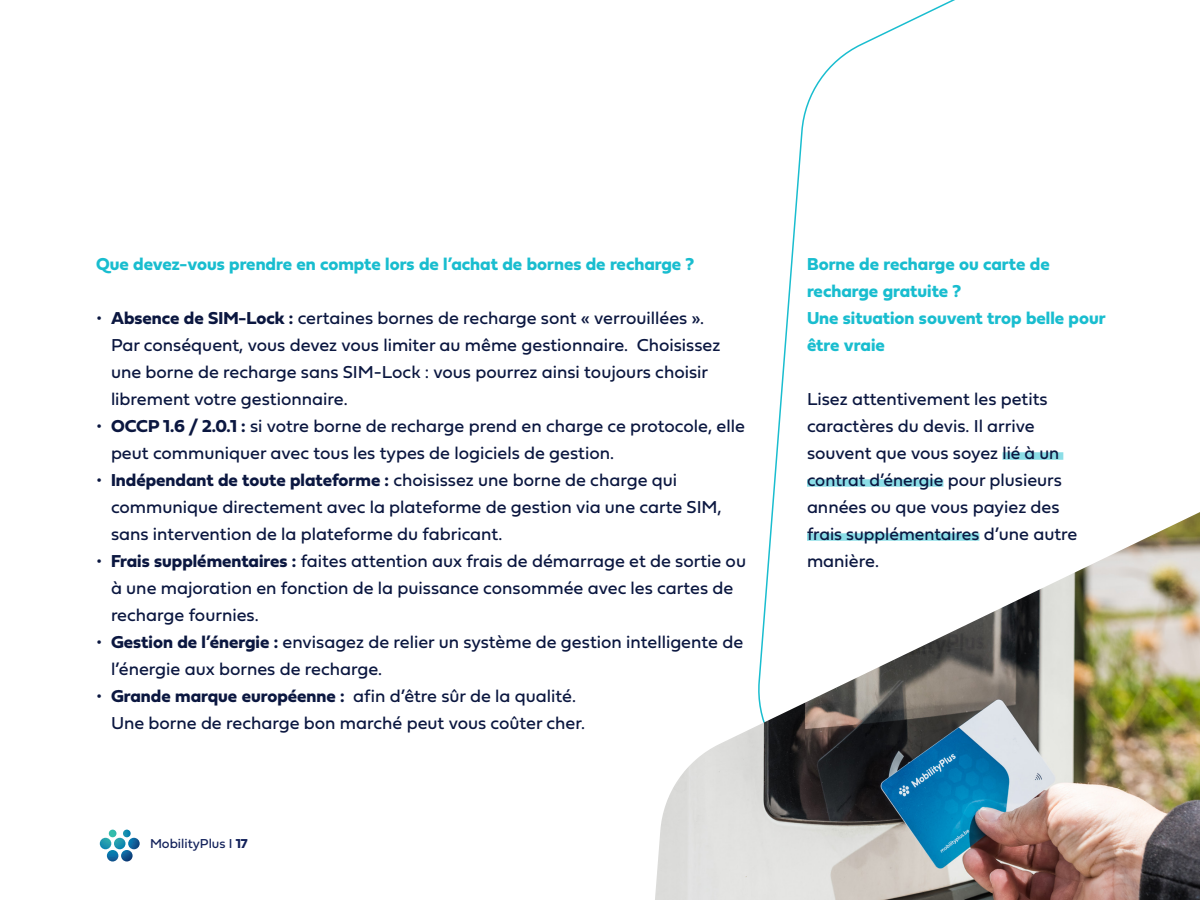
<style>
.page{position:relative;width:1200px;height:900px;background:#fff}
.page>*{position:absolute;margin:0;border:0;box-sizing:border-box;transform-origin:0 0}
.t1{font:18px/27px "Fieldwork Geo Regular";color:#0b1740}
.t2{font:18px/27px "Fieldwork Geo Bold";color:#19bdcf}
.t3{font:13.5px "Fieldwork Geo Regular";color:#13225b}
.s1{font-family:"Fieldwork Geo Bold"}
</style>
<div class="page">
<svg style="left:771px;top:0;width:293px;height:512px"></svg>
<img style="left:655px;top:512px;width:545px;height:388px">
<svg style="left:100px;top:830px;width:40px;height:32px"></svg>
<p class="t2" style="left:96px;top:250px;width:600px">Que devez-vous prendre en compte lors de l’achat de bornes de recharge ?</p>
<p class="t1" style="left:111px;top:304px;width:611px;text-indent:-15px">• <span class="s1">Absence de SIM-Lock :</span> certaines bornes de recharge sont « verrouillées ».<br>Par conséquent, vous devez vous limiter au même gestionnaire. Choisissez une borne de recharge sans SIM-Lock : vous pourrez ainsi toujours choisir librement votre gestionnaire.</p>
<p class="t1" style="left:111px;top:412px;width:636px;text-indent:-15px">• <span class="s1">OCCP 1.6 / 2.0.1 :</span> si votre borne de recharge prend en charge ce protocole, elle peut communiquer avec tous les types de logiciels de gestion.</p>
<p class="t1" style="left:111px;top:466px;width:612px;text-indent:-15px">• <span class="s1">Indépendant de toute plateforme :</span> choisissez une borne de charge qui communique directement avec la plateforme de gestion via une carte SIM, sans intervention de la plateforme du fabricant.</p>
<p class="t1" style="left:111px;top:547px;width:637px;text-indent:-15px">• <span class="s1">Frais supplémentaires :</span> faites attention aux frais de démarrage et de sortie ou à une majoration en fonction de la puissance consommée avec les cartes de recharge fournies.</p>
<p class="t1" style="left:111px;top:628px;width:634px;text-indent:-15px">• <span class="s1">Gestion de l’énergie :</span> envisagez de relier un système de gestion intelligente de l’énergie aux bornes de recharge.</p>
<p class="t1" style="left:111px;top:682px;width:475px;text-indent:-15px">• <span class="s1">Grande marque européenne :</span> afin d’être sûr de la qualité.<br>Une borne de recharge bon marché peut vous coûter cher.</p>
<p class="t3" style="left:150px;top:833px;width:99px">MobilityPlus I <span class="s1">17</span></p>
<p class="t2" style="left:807px;top:250px;width:300px">Borne de recharge ou carte de recharge gratuite ?<br>Une situation souvent trop belle pour être vraie</p>
<p class="t1" style="left:807px;top:385px;width:272px">Lisez attentivement les petits caractères du devis. Il arrive souvent que vous soyez lié à un contrat d’énergie pour plusieurs années ou que vous payiez des frais supplémentaires d’une autre manière.</p>
</div>
